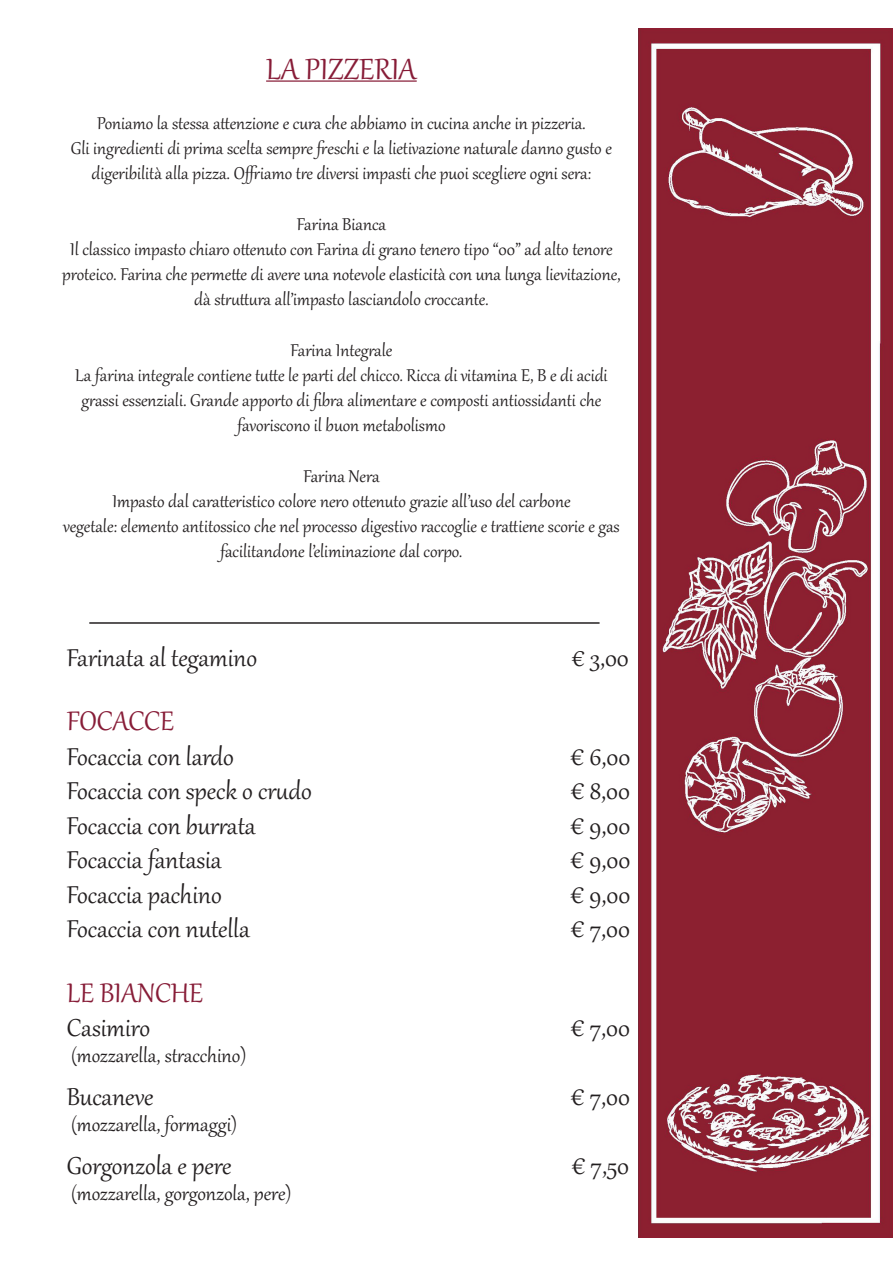
<style>
.page{position:relative;width:893px;height:1263px;background:#fff}
.page>*{position:absolute;margin:0;border:0;box-sizing:border-box;transform-origin:0 0}
.t1{font:36px "Gabriola";color:#871c37}
.t2{font:33px "Gabriola";color:#871c37}
.t3{font:30px "Gabriola";color:#231f20}
.t4{font:24px "Gabriola";color:#231f20}
.t5{font:21px/25.2px "Gabriola";color:#231f20;text-align:center}
.s1{font-size:28.5px}
</style>
<div class="page">
<img style="left:638px;top:29px;width:255px;height:1208px">
<hr style="left:266px;top:80px;width:151px;height:2px;background:#871c37">
<hr style="left:89px;top:622px;width:511px;height:2px;background:#231f20">
<p class="t1" style="left:266px;top:45px;width:152px">LA PIZZERIA</p>
<p class="t5" style="left:97px;top:109px;width:490px">Poniamo la stessa attenzione e cura che abbiamo in cucina anche in pizzeria.</p>
<p class="t5" style="left:71px;top:134px;width:542px">Gli ingredienti di prima scelta sempre freschi e la lietivazione naturale danno gusto e digeribilità alla pizza. Offriamo tre diversi impasti che puoi scegliere ogni sera:</p>
<p class="t5" style="left:297px;top:210px;width:91px">Farina Bianca</p>
<p class="t5" style="left:62px;top:235px;width:560px">Il classico impasto chiaro ottenuto con Farina di grano tenero tipo “00” ad alto tenore proteico. Farina che permette di avere una notevole elasticità con una lunga lievitazione, dà struttura all’impasto lasciandolo croccante.</p>
<p class="t5" style="left:290px;top:336px;width:103px">Farina Integrale</p>
<p class="t5" style="left:75px;top:361px;width:534px">La farina integrale contiene tutte le parti del chicco. Ricca di vitamina E, B e di acidi grassi essenziali. Grande apporto di fibra alimentare e composti antiossidanti che</p>
<p class="t5" style="left:237px;top:412px;width:209px">favoriscono il buon metabolismo</p>
<p class="t5" style="left:303px;top:462px;width:78px">Farina Nera</p>
<p class="t5" style="left:112px;top:487px;width:460px">Impasto dal caratteristico colore nero ottenuto grazie all’uso del carbone</p>
<p class="t5" style="left:63px;top:512px;width:558px">vegetale: elemento antitossico che nel processo digestivo raccoglie e trattiene scorie e gas facilitandone l’eliminazione dal corpo.</p>
<p class="t3" style="left:67px;top:638px;width:192px">Farinata al tegamino</p>
<p class="t2" style="left:67px;top:700px;width:109px">FOCACCE</p>
<p class="t3" style="left:67px;top:737px;width:169px">Focaccia con lardo</p>
<p class="t3" style="left:67px;top:771px;width:246px">Focaccia con speck o crudo</p>
<p class="t3" style="left:67px;top:806px;width:190px">Focaccia con burrata</p>
<p class="t3" style="left:67px;top:840px;width:156px">Focaccia fantasia</p>
<p class="t3" style="left:67px;top:875px;width:156px">Focaccia pachino</p>
<p class="t3" style="left:67px;top:909px;width:185px">Focaccia con nutella</p>
<p class="t2" style="left:67px;top:971px;width:138px">LE BIANCHE</p>
<p class="t3" style="left:67px;top:1008px;width:85px">Casimiro</p>
<p class="t4" style="left:71px;top:1039px;width:177px">(mozzarella, stracchino)</p>
<p class="t3" style="left:67px;top:1077px;width:88px">Bucaneve</p>
<p class="t4" style="left:71px;top:1108px;width:168px">(mozzarella, formaggi)</p>
<p class="t3" style="left:67px;top:1146px;width:166px">Gorgonzola e pere</p>
<p class="t4" style="left:71px;top:1177px;width:222px">(mozzarella, gorgonzola, pere)</p>
<p class="t3" style="left:572px;top:638px;width:59px"><span class="s1">€</span> 3,00</p>
<p class="t3" style="left:570px;top:737px;width:62px">€ 6,00</p>
<p class="t3" style="left:570px;top:771px;width:61px">€ 8,00</p>
<p class="t3" style="left:570px;top:806px;width:62px">€ 9,00</p>
<p class="t3" style="left:570px;top:840px;width:62px">€ 9,00</p>
<p class="t3" style="left:570px;top:875px;width:62px">€ 9,00</p>
<p class="t3" style="left:570px;top:909px;width:61px">€ 7,00</p>
<p class="t3" style="left:570px;top:1008px;width:61px">€ 7,00</p>
<p class="t3" style="left:570px;top:1077px;width:61px">€ 7,00</p>
<p class="t3" style="left:571px;top:1146px;width:59px">€ 7,50</p>
</div>
